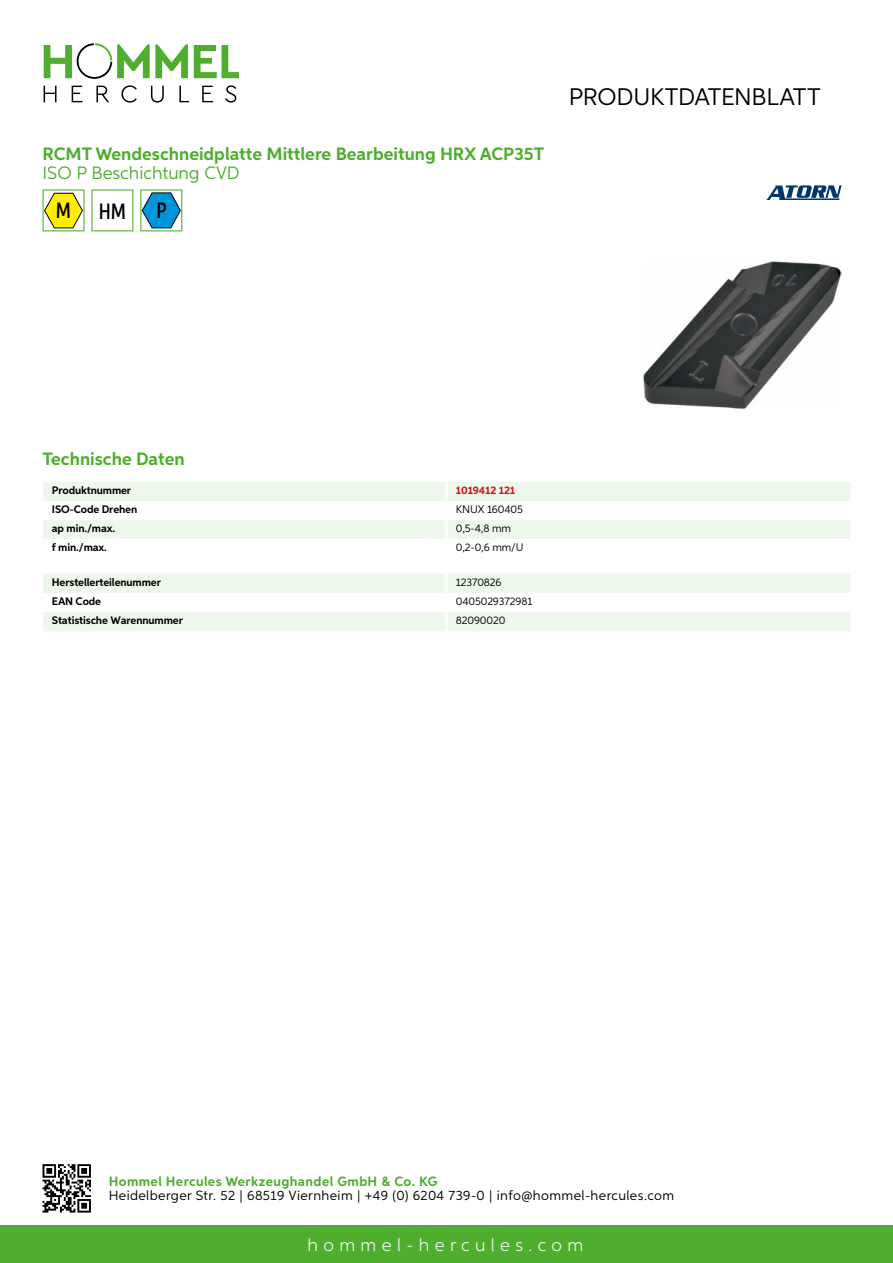
<style>
.page{position:relative;width:893px;height:1263px;background:#fff}
.page>*{position:absolute;margin:0;border:0;box-sizing:border-box;transform-origin:0 0}
.t1{font:24px "Aspira";letter-spacing:-.01em;color:#000}
.t2{font:500 22.2px "Aspira XX Nar";color:#000}
.t3{font:700 18px "Aspira";color:#50ae2f}
.t4{font:300 18px "Aspira";letter-spacing:.3em;color:#fff}
.t5{font:18px "Aspira";color:#50ae2f}
.t6{font:13.5px "Aspira";letter-spacing:.03em;color:#000}
.t7{font:700 13.5px "Aspira";letter-spacing:.03em;color:#50ae2f}
.t8{font:700 10.95px "Aspira";letter-spacing:-.01em;color:#000}
.t9{font:10.95px "Aspira";letter-spacing:-.01em;color:#000}
.t10{font:700 10.95px "Aspira";letter-spacing:-.01em;color:#cd1013}
</style>
<div class="page">
<div style="left:0;top:1226px;width:893px;height:37px;background:#50ae2f"></div>
<svg style="left:43px;top:1164px;width:48px;height:48px"></svg>
<svg style="left:194px;top:45px;width:45px;height:33px"></svg>
<svg style="left:44px;top:43px;width:144px;height:36px"></svg>
<svg style="left:44px;top:86px;width:13px;height:16px"></svg>
<svg style="left:72px;top:86px;width:10px;height:16px"></svg>
<svg style="left:96px;top:86px;width:13px;height:16px"></svg>
<svg style="left:121px;top:85px;width:16px;height:18px"></svg>
<svg style="left:151px;top:86px;width:13px;height:17px"></svg>
<svg style="left:179px;top:86px;width:10px;height:16px"></svg>
<svg style="left:202px;top:86px;width:11px;height:16px"></svg>
<svg style="left:225px;top:85px;width:11px;height:18px"></svg>
<div style="left:43px;top:482px;width:807px;height:19px;background:#eef7eb"></div>
<div style="left:43px;top:520px;width:807px;height:19px;background:#eef7eb"></div>
<hr style="left:445px;top:482px;width:3px;height:19px;background:#fff">
<hr style="left:445px;top:520px;width:3px;height:19px;background:#fff">
<svg style="left:43px;top:574px;width:807px;height:57px"></svg>
<hr style="left:445px;top:612px;width:3px;height:19px;background:#fff">
<svg style="left:43px;top:189px;width:42px;height:42px"></svg>
<svg style="left:91px;top:189px;width:42px;height:42px"></svg>
<svg style="left:140px;top:189px;width:42px;height:42px"></svg>
<img style="left:643px;top:261px;width:199px;height:148px">
<svg style="left:766px;top:185px;width:76px;height:15px"></svg>
<h3 class="t3" style="left:43px;top:142px;width:503px">RCMT Wendeschneidplatte Mittlere Bearbeitung HRX ACP35T</h3>
<h3 class="t5" style="left:43px;top:162px;width:196px">ISO P Beschichtung CVD</h3>
<h2 class="t2" style="left:56px;top:197px;width:72px">M HM</h2>
<h2 class="t2" style="left:156px;top:197px;width:12px">P</h2>
<h1 class="t1" style="left:569px;top:82px;width:253px">Produktdatenblatt</h1>
<h3 class="t3" style="left:43px;top:448px;width:144px">Technische Daten</h3>
<p class="t8" style="left:52px;top:483px;width:81px">Produktnummer</p>
<p class="t10" style="left:456px;top:483px;width:61px">1019412 121</p>
<p class="t8" style="left:52px;top:502px;width:87px">ISO-Code Drehen</p>
<p class="t9" style="left:456px;top:502px;width:8px">KNU</p>
<p class="t9" style="left:478px;top:502px;width:47px">X 160405</p>
<p class="t8" style="left:52px;top:521px;width:65px">ap min./max.</p>
<p class="t9" style="left:456px;top:522px;width:57px">0,5-4,8 mm</p>
<p class="t8" style="left:52px;top:541px;width:57px">f min./max.</p>
<p class="t9" style="left:456px;top:541px;width:67px">0,2-0,6 mm/U</p>
<p class="t8" style="left:52px;top:575px;width:111px">Herstellerteilenummer</p>
<p class="t9" style="left:456px;top:575px;width:47px">12370826</p>
<p class="t8" style="left:52px;top:594px;width:51px">EAN Code</p>
<p class="t9" style="left:456px;top:594px;width:78px">0405029372981</p>
<p class="t8" style="left:52px;top:613px;width:132px">Statistische Warennummer</p>
<p class="t9" style="left:456px;top:613px;width:51px">82090020</p>
<p class="t7" style="left:109px;top:1172px;width:330px">Hommel Hercules Werkzeughandel GmbH &amp; Co. KG</p>
<p class="t6" style="left:109px;top:1187px;width:567px">Heidelberger Str. 52 | 68519 Viernheim | +49 (0) 6204 739-0 | info@hommel-hercules.com</p>
<h3 class="t4" style="left:307px;top:1234px;width:277px">hommel-hercules.com</h3>
</div>
